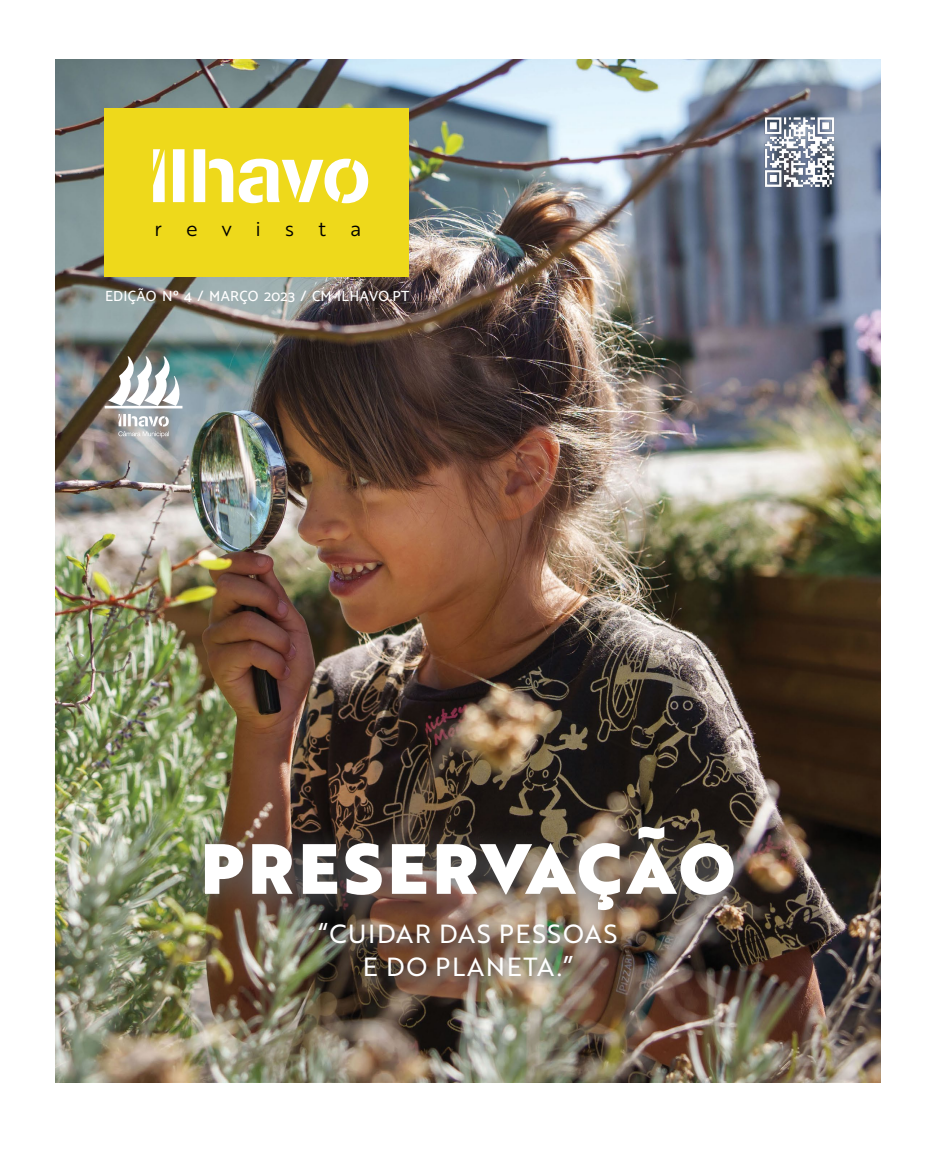
<style>
.page{position:relative;width:936px;height:1149px;background:#fff}
.page>*{position:absolute;margin:0;border:0;box-sizing:border-box;transform-origin:0 0}
.t1{font:69px "Brother 1816 Black";letter-spacing:.065em;color:#fff}
.t2{font:25.5px/33px "Brother 1816 Regular";letter-spacing:.065em;color:#fff;text-align:center}
.t3{font:20.25px "Brother 1816 Book";letter-spacing:1.18em;color:#000}
.t4{font:500 14.7px "Catamaran";letter-spacing:.02em;color:#fff}
</style>
<div class="page">
<img style="left:55px;top:59px;width:825px;height:1022px">
<img style="left:174px;top:807px;width:581px;height:134px">
<img style="left:313px;top:920px;width:313px;height:68px">
<div style="left:105px;top:108px;width:304px;height:168px;background:#eed91b"></div>
<img style="left:760px;top:115px;width:78px;height:74px">
<svg style="left:105px;top:356px;width:79px;height:81px"></svg>
<svg style="left:239px;top:159px;width:129px;height:44px"></svg>
<svg style="left:194px;top:149px;width:39px;height:53px"></svg>
<svg style="left:173px;top:149px;width:11px;height:53px"></svg>
<svg style="left:153px;top:149px;width:12px;height:53px"></svg>
<h3 class="t3" style="left:154px;top:214px;width:208px">revista</h3>
<p class="t4" style="left:105px;top:287px;width:306px">EDIÇÃO Nº 4 / MARÇO 2023 / CM-ILHAVO.PT</p>
<h1 class="t1" style="left:201px;top:815px;width:536px">PRESERVAÇÃO</h1>
<h2 class="t2" style="left:318px;top:916px;width:300px">“CUIDAR DAS PESSOAS<br>E DO PLANETA.”</h2>
</div>
